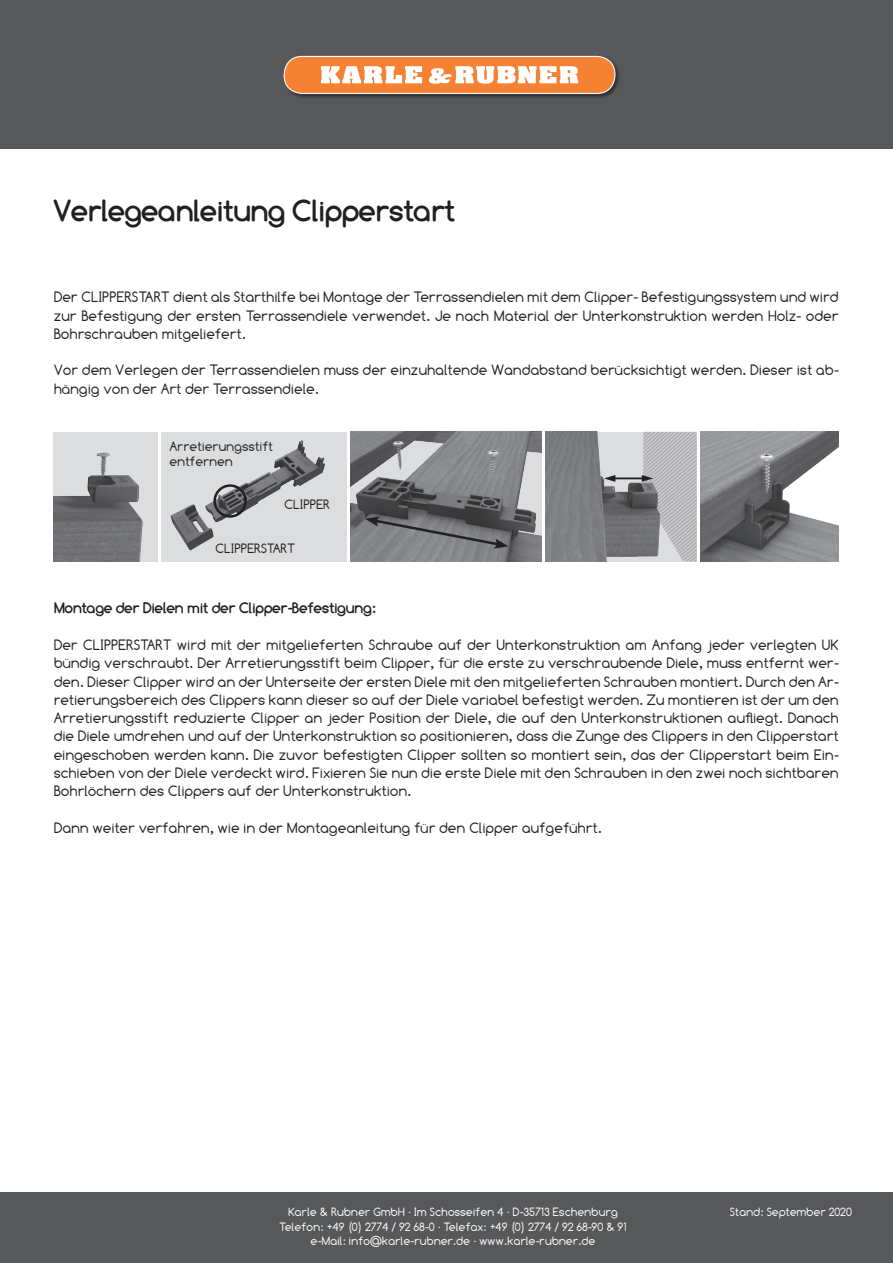
<style>
.page{position:relative;width:893px;height:1263px;background:#fff}
.page>*{position:absolute;margin:0;border:0;box-sizing:border-box;transform-origin:0 0}
.t1{font:700 30px "Comfortaa";color:#231f20}
.t2{font:15px/18.3px "Comfortaa";color:#231f20;text-align:justify}
.t3{font:700 15px "Comfortaa";color:#231f20}
.t4{font:13.5px "Comfortaa";color:#231f20}
.t5{font:12px "Comfortaa";color:#fff}
</style>
<div class="page">
<div style="left:0;top:0;width:893px;height:149px;background:#57585a"></div>
<div style="left:283px;top:55px;width:337px;height:44px;background:#231f20;opacity:.75"></div>
<div style="left:284px;top:56px;width:331px;height:37px;background:#f48232;border-radius:18px"></div>
<div style="left:284px;top:56px;width:331px;height:38px;border:1px solid #fff;border-radius:18px"></div>
<svg style="left:321px;top:66px;width:101px;height:17px"></svg>
<svg style="left:429px;top:66px;width:149px;height:18px"></svg>
<div style="left:0;top:1193px;width:893px;height:70px;background:#57585a"></div>
<img style="left:54px;top:432px;width:104px;height:130px">
<img style="left:161px;top:432px;width:186px;height:130px">
<img style="left:351px;top:432px;width:191px;height:130px">
<div style="left:213px;top:484px;width:34px;height:34px;border:2px solid #231f20;border-radius:50%"></div>
<img style="left:545px;top:432px;width:97px;height:130px">
<svg style="left:642px;top:432px;width:55px;height:130px;background:#b0b1b3"></svg>
<svg style="left:604px;top:475px;width:11px;height:7px"></svg>
<hr style="left:613px;top:477px;width:31px;height:2px;background:#231f20">
<img style="left:700px;top:432px;width:139px;height:129px">
<svg style="left:365px;top:516px;width:143px;height:33px;background:#6e6f72"></svg>
<p class="t1" style="left:54px;top:193px;width:403px">Verlegeanleitung Clipperstart</p>
<p class="t2" style="left:54px;top:288px;width:786px">Der CLIPPERSTART dient als Starthilfe bei Montage der Terrassendielen mit dem Clipper- Befestigungssystem und wird zur Befestigung der ersten Terrassendiele verwendet. Je nach Material der Unterkonstruktion werden Holz- oder Bohrschrauben mitgeliefert.</p>
<p class="t2" style="left:54px;top:361px;width:786px">Vor dem Verlegen der Terrassendielen muss der einzuhaltende Wandabstand berücksichtigt werden. Dieser ist ab-</p>
<p class="t2" style="left:54px;top:379px;width:267px">hängig von der Art der Terrassendiele.</p>
<p class="t4" style="left:170px;top:439px;width:105px">Arretierungsstift</p>
<p class="t4" style="left:170px;top:454px;width:65px">entfernen</p>
<p class="t4" style="left:285px;top:497px;width:47px">CLIPPER</p>
<p class="t4" style="left:216px;top:541px;width:81px">CLIPPERSTART</p>
<p class="t3" style="left:54px;top:599px;width:323px">Montage der Dielen mit der Clipper-Befestigung:</p>
<p class="t2" style="left:54px;top:636px;width:786px">Der CLIPPERSTART wird mit der mitgelieferten Schraube auf der Unterkonstruktion am Anfang jeder verlegten UK</p>
<p class="t2" style="left:54px;top:654px;width:786px">bündig verschraubt. Der Arretierungsstift beim Clipper, für die erste zu verschraubende Diele, muss entfernt wer-</p>
<p class="t2" style="left:54px;top:672px;width:786px">den. Dieser Clipper wird an der Unterseite der ersten Diele mit den mitgelieferten Schrauben montiert. Durch den Ar-</p>
<p class="t2" style="left:54px;top:690px;width:786px">retierungsbereich des Clippers kann dieser so auf der Diele variabel befestigt werden. Zu montieren ist der um den</p>
<p class="t2" style="left:54px;top:709px;width:786px">Arretierungsstift reduzierte Clipper an jeder Position der Diele, die auf den Unterkonstruktionen aufliegt. Danach die Diele umdrehen und auf der Unterkonstruktion so positionieren, dass die Zunge des Clippers in den Clipperstart</p>
<p class="t2" style="left:54px;top:764px;width:786px">schieben von der Diele verdeckt wird. Fixieren Sie nun die erste Diele mit den Schrauben in den zwei noch sichtbaren</p>
<p class="t2" style="left:54px;top:745px;width:786px">eingeschoben werden kann. Die zuvor befestigten Clipper sollten so montiert sein, das der Clipperstart beim Ein-</p>
<p class="t2" style="left:54px;top:782px;width:359px">Bohrlöchern des Clippers auf der Unterkonstruktion.</p>
<p class="t2" style="left:54px;top:819px;width:550px">Dann weiter verfahren, wie in der Montageanleitung für den Clipper aufgeführt.</p>
<p class="t5" style="left:288px;top:1205px;width:331px">Karle &amp; Rubner GmbH · Im Schosseifen 4 · D-35713 Eschenburg</p>
<p class="t5" style="left:280px;top:1220px;width:349px">Telefon: +49 (0) 2774 / 92 68-0 · Telefax: +49 (0) 2774 / 92 68-90 &amp; 91</p>
<p class="t5" style="left:311px;top:1234px;width:286px">-e Mail: info@karle-rubner.de · www.karle-rubner.de</p>
<p class="t5" style="left:730px;top:1205px;width:124px">Stand: September 2020</p>
</div>
